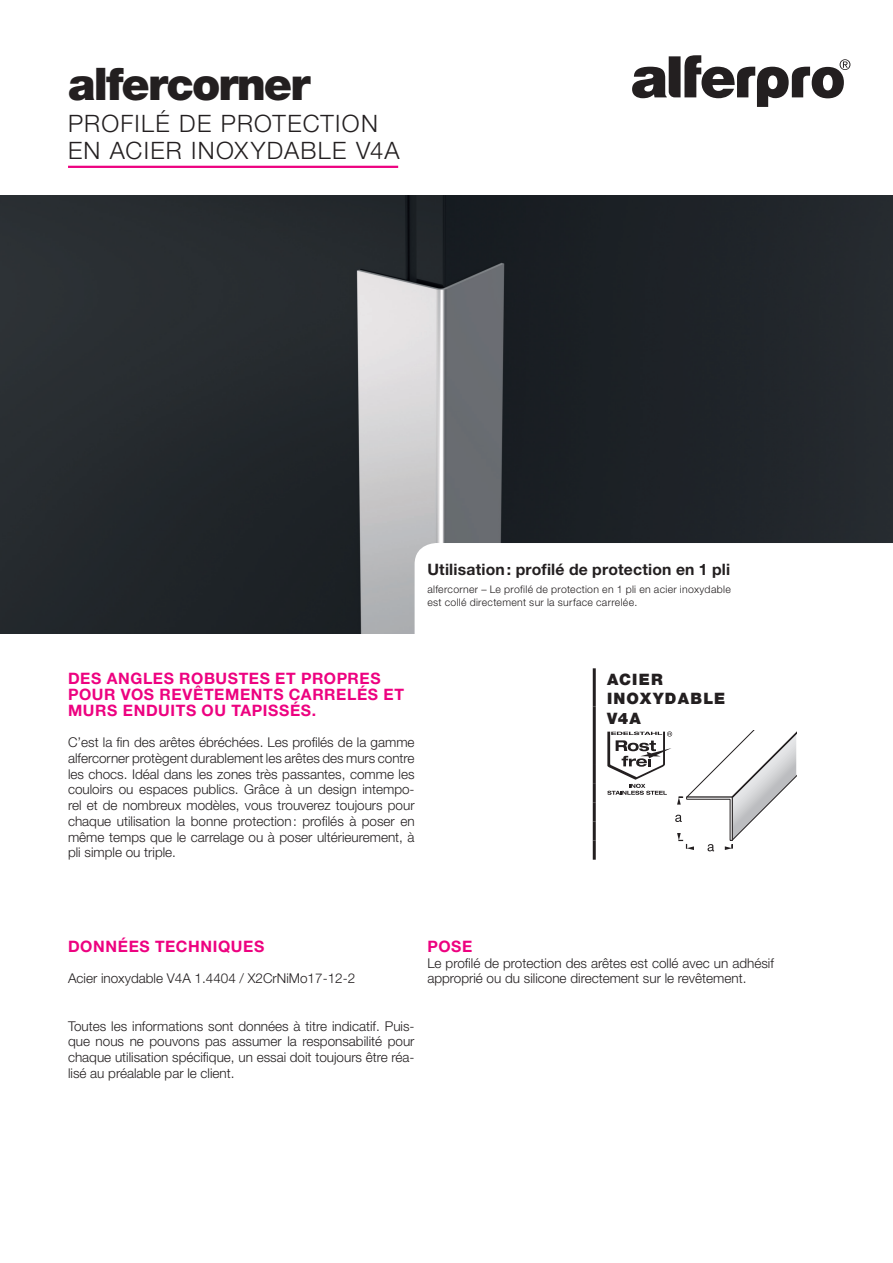
<style>
.page{position:relative;width:893px;height:1263px;background:#fff}
.page>*{position:absolute;margin:0;border:0;box-sizing:border-box;transform-origin:0 0}
.t1{font:900 45px "Helvetica Neue LT Std";letter-spacing:-.04em;color:#231f20}
.t2{font:300 24px/27.5px "Helvetica Neue LT Std";letter-spacing:.055em;color:#231f20}
.t3{font:700 15.75px/15.8px "Helvetica Neue LT Std";letter-spacing:.04em;color:#ed0280}
.t4{font:700 15.75px "Helvetica Neue LT Std";letter-spacing:.01em;color:#231f20}
.t5{font:900 15.75px/19.5px "Helvetica Neue LT Std";letter-spacing:.075em;color:#231f20}
.t6{font:300 13.5px/15.8px "Helvetica Neue LT Std";color:#231f20;text-align:justify}
.t7{font:300 10.5px/13.5px "Helvetica Neue LT Std";letter-spacing:.03em;color:#231f20}
</style>
<div class="page">
<svg style="left:632px;top:55px;width:218px;height:52px"></svg>
<img style="left:0;top:196px;width:893px;height:437px">
<hr style="left:68px;top:166px;width:330px;height:2px;background:#ed0280">
<svg style="left:415px;top:543px;width:478px;height:90px"></svg>
<svg style="left:607px;top:731px;width:189px;height:120px"></svg>
<hr style="left:593px;top:707px;width:3px;height:57px;background:#231f20">
<hr style="left:593px;top:764px;width:3px;height:19px;background:#231f20">
<hr style="left:593px;top:783px;width:3px;height:19px;background:#231f20">
<hr style="left:593px;top:802px;width:3px;height:19px;background:#231f20">
<hr style="left:593px;top:821px;width:3px;height:19px;background:#231f20">
<hr style="left:593px;top:840px;width:3px;height:20px;background:#231f20">
<hr style="left:593px;top:668px;width:3px;height:39px;background:#231f20">
<h1 class="t1" style="left:68px;top:57px;width:244px">alfercorner</h1>
<h2 class="t2" style="left:68px;top:109px;width:333px">PROFILÉ DE PROTECTION<br>EN ACIER INOXYDABLE V4A</h2>
<p class="t4" style="left:427px;top:559px;width:304px">Utilisation: profilé de protection en 1 pli</p>
<p class="t7" style="left:427px;top:582px;width:305px">alfercorner – Le profilé de protection en 1 pli en acier inoxydable est collé directement sur la surface carrelée.</p>
<p class="t3" style="left:68px;top:670px;width:337px">DES ANGLES ROBUSTES ET PROPRES<br>POUR VOS REVÊTEMENTS CARRELÉS ET<br>MURS ENDUITS OU TAPISSÉS.</p>
<p class="t6" style="left:68px;top:734px;width:348px">C’est la fin des arêtes ébréchées. Les profilés de la gamme alfercorner protègent durablement les arêtes des murs contre les chocs. Idéal dans les zones très passantes, comme les couloirs ou espaces publics. Grâce à un design intempo&shy;rel et de nombreux modèles, vous trouverez toujours pour chaque utilisation la bonne protection: profilés à poser en même temps que le carrelage ou à poser ultérieurement, à pli simple ou triple.</p>
<p class="t5" style="left:607px;top:669px;width:120px">ACIER<br>INOXYDABLE<br>V4A</p>
<p class="t3" style="left:68px;top:938px;width:198px">DONNÉES TECHNIQUES</p>
<p class="t6" style="left:68px;top:970px;width:289px">Acier inoxydable V4A 1.4404 / X2CrNiMo17-12-2</p>
<p class="t6" style="left:68px;top:1018px;width:348px">Toutes les informations sont données à titre indicatif. Puis&shy;que nous ne pouvons pas assumer la responsabilité pour chaque utilisation spécifique, un essai doit toujours être réa&shy;lisé au préalable par le client.</p>
<p class="t3" style="left:427px;top:938px;width:47px">POSE</p>
<p class="t6" style="left:427px;top:955px;width:348px">Le profilé de protection des arêtes est collé avec un adhésif approprié ou du silicone directement sur le revêtement.</p>
</div>
